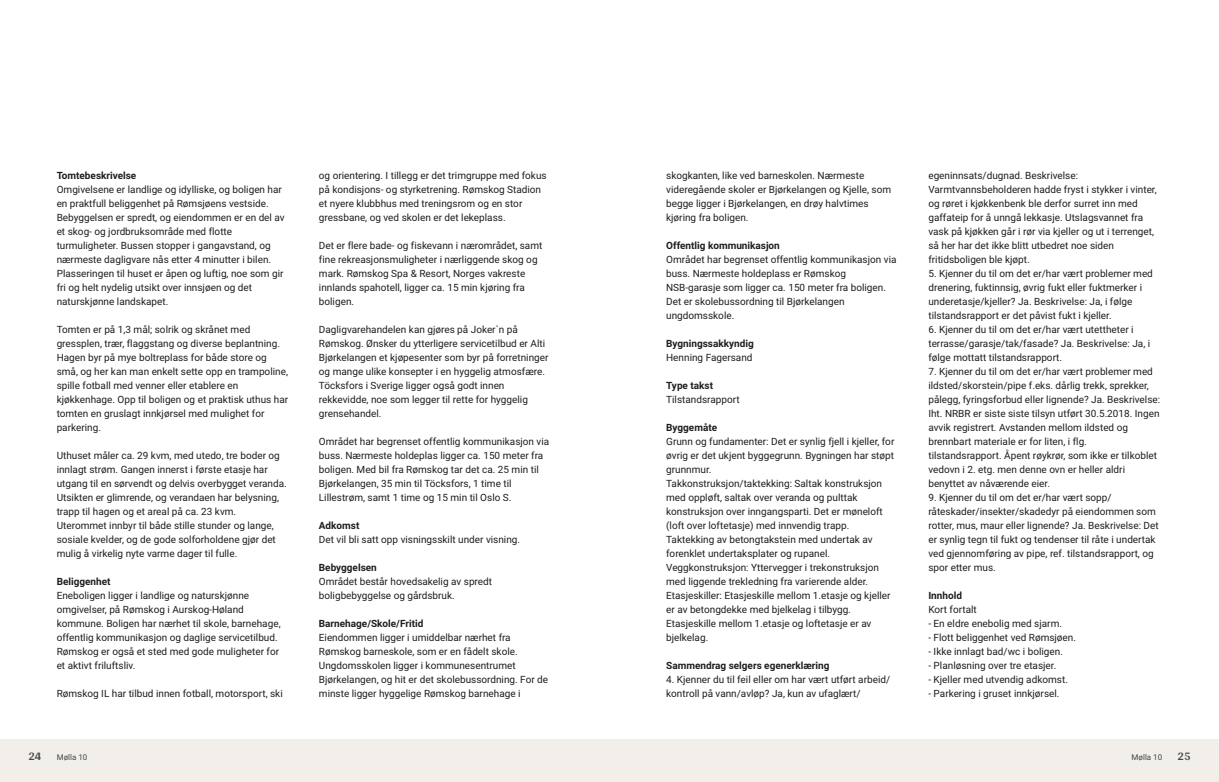
<style>
.page{position:relative;width:1219px;height:782px;background:#fff}
.page>*{position:absolute;margin:0;border:0;box-sizing:border-box;transform-origin:0 0}
.t1{font:700 12px "Arya";color:#414749}
.t2{font:10px/14px "Roboto Vitec";color:#1d1d1b}
.t3{font:700 10px "Roboto Vitec";color:#1d1d1b}
.t4{font:8px "Roboto Vitec";color:#414749}
</style>
<div class="page">
<div style="left:0;top:739px;width:618px;height:42px;background:#f2eeea"></div>
<div style="left:601px;top:739px;width:618px;height:42px;background:#f2eeea"></div>
<p class="t3" style="left:57px;top:168px;width:81px">Tomtebeskrivelse</p>
<p class="t2" style="left:57px;top:181px;width:229px">Omgivelsene er landlige og idylliske, og boligen har en praktfull beliggenhet på Rømsjøens vestside.<br>Bebyggelsen er spredt, og eiendommen er en del av et skog‑ og jordbruksområde med flotte turmuligheter. Bussen stopper i gangavstand, og nærmeste dagligvare nås etter 4 minutter i bilen.<br>Plasseringen til huset er åpen og luftig, noe som gir fri og helt nydelig utsikt over innsjøen og det naturskjønne landskapet.</p>
<p class="t2" style="left:57px;top:321px;width:233px">Tomten er på 1,3 mål; solrik og skrånet med gressplen, trær, flaggstang og diverse beplantning.<br>Hagen byr på mye boltreplass for både store og små, og her kan man enkelt sette opp en trampoline, spille fotball med venner eller etablere en kjøkkenhage. Opp til boligen og et praktisk uthus har tomten en gruslagt innkjørsel med mulighet for parkering.</p>
<p class="t2" style="left:57px;top:447px;width:232px">Uthuset måler ca. 29 kvm, med utedo, tre boder og innlagt strøm. Gangen innerst i første etasje har utgang til en sørvendt og delvis overbygget veranda.<br>Utsikten er glimrende, og verandaen har belysning, trapp til hagen og et areal på ca. 23 kvm.<br>Uterommet innbyr til både stille stunder og lange, sosiale kvelder, og de gode solforholdene gjør det mulig å virkelig nyte varme dager til fulle.</p>
<p class="t3" style="left:57px;top:574px;width:55px">Beliggenhet</p>
<p class="t2" style="left:57px;top:587px;width:225px">Eneboligen ligger i landlige og naturskjønne omgivelser, på Rømskog i Aurskog‑Høland kommune. Boligen har nærhet til skole, barnehage, offentlig kommunikasjon og daglige servicetilbud.<br>Rømskog er også et sted med gode muligheter for et aktivt friluftsliv.</p>
<p class="t2" style="left:57px;top:685px;width:228px">Rømskog IL har tilbud innen fotball, motorsport, ski</p>
<p class="t1" style="left:28px;top:749px;width:15px">24</p>
<p class="t4" style="left:57px;top:751px;width:32px">Mølla 10</p>
<p class="t2" style="left:319px;top:167px;width:229px">og orientering. I tillegg er det trimgruppe med fokus på kondisjons‑ og styrketrening. Rømskog Stadion et nyere klubbhus med treningsrom og en stor gressbane, og ved skolen er det lekeplass.</p>
<p class="t2" style="left:319px;top:237px;width:225px">Det er flere bade‑ og fiskevann i nærområdet, samt fine rekreasjonsmuligheter i nærliggende skog og mark. Rømskog Spa &amp; Resort, Norges vakreste innlands spahotell, ligger ca. 15 min kjøring fra boligen.</p>
<p class="t2" style="left:319px;top:321px;width:231px">Dagligvarehandelen kan gjøres på Joker`n på Rømskog. Ønsker du ytterligere servicetilbud er Alti Bjørkelangen et kjøpesenter som byr på forretninger og mange ulike konsepter i en hyggelig atmosfære.<br>Töcksfors i Sverige ligger også godt innen rekkevidde, noe som legger til rette for hyggelig grensehandel.</p>
<p class="t2" style="left:319px;top:433px;width:232px">Området har begrenset offentlig kommunikasjon via buss. Nærmeste holdeplas ligger ca. 150 meter fra boligen. Med bil fra Rømskog tar det ca. 25 min til Bjørkelangen, 35 min til Töcksfors, 1 time til Lillestrøm, samt 1 time og 15 min til Oslo S.</p>
<p class="t3" style="left:319px;top:518px;width:42px">Adkomst</p>
<p class="t2" style="left:319px;top:531px;width:203px">Det vil bli satt opp visningsskilt under visning.</p>
<p class="t3" style="left:319px;top:560px;width:59px">Bebyggelsen</p>
<p class="t2" style="left:319px;top:573px;width:175px">Området består hovedsakelig av spredt boligbebyggelse og gårdsbruk.</p>
<p class="t3" style="left:319px;top:616px;width:106px">Barnehage/ Skole/ Fritid</p>
<p class="t2" style="left:319px;top:629px;width:231px">Eiendommen ligger i umiddelbar nærhet fra Rømskog barneskole, som er en fådelt skole.<br>Ungdomsskolen ligger i kommunesentrumet Bjørkelangen, og hit er det skolebussordning. For de minste ligger hyggelige Rømskog barnehage i</p>
<p class="t2" style="left:666px;top:167px;width:226px">skogkanten, like ved barneskolen. Nærmeste videregående skoler er Bjørkelangen og Kjelle, som begge ligger i Bjørkelangen, en drøy halvtimes kjøring fra boligen.</p>
<p class="t3" style="left:666px;top:238px;width:115px">Offentlig kommunikasjon</p>
<p class="t2" style="left:666px;top:251px;width:232px">Området har begrenset offentlig kommunikasjon via buss. Nærmeste holdeplass er Rømskog NSB‑garasje som ligger ca. 150 meter fra boligen.<br>Det er skolebussordning til Bjørkelangen ungdomsskole.</p>
<p class="t3" style="left:666px;top:336px;width:89px">Bygningssakkyndig</p>
<p class="t2" style="left:666px;top:349px;width:88px">Henning Fagersand</p>
<p class="t3" style="left:666px;top:378px;width:48px">Type takst</p>
<p class="t2" style="left:666px;top:391px;width:75px">Tilstandsrapport</p>
<p class="t3" style="left:666px;top:420px;width:52px">Byggemåte</p>
<p class="t2" style="left:666px;top:433px;width:230px">Grunn og fundamenter: Det er synlig fjell i kjeller, for øvrig er det ukjent byggegrunn. Bygningen har støpt grunnmur.<br>Takkonstruksjon/ taktekking: Saltak konstruksjon med oppløft, saltak over veranda og pulttak konstruksjon over inngangsparti. Det er møneloft (loft over loftetasje) med innvendig trapp.<br>Taktekking av betongtakstein med undertak av forenklet undertaksplater og rupanel.<br>Veggkonstruksjon: Yttervegger i trekonstruksjon med liggende trekledning fra varierende alder.<br>Etasjeskiller: Etasjeskille mellom 1.etasje og kjeller er av betongdekke med bjelkelag i tilbygg.<br>Etasjeskille mellom 1.etasje og loftetasje er av bjelkelag.</p>
<p class="t3" style="left:666px;top:658px;width:165px">Sammendrag selgers egenerklæring</p>
<p class="t2" style="left:666px;top:671px;width:226px">4. Kjenner du til feil eller om har vært utført arbeid/ kontroll på vann/ avløp? Ja, kun av ufaglært/</p>
<p class="t2" style="left:928px;top:167px;width:230px">egeninnsats/ dugnad. Beskrivelse:<br>Varmtvannsbeholderen hadde fryst i stykker i vinter, og røret i kjøkkenbenk ble derfor surret inn med gaffateip for å unngå lekkasje. Utslagsvannet fra vask på kjøkken går i rør via kjeller og ut i terrenget, så her har det ikke blitt utbedret noe siden fritidsboligen ble kjøpt.</p>
<p class="t2" style="left:928px;top:265px;width:226px">5. Kjenner du til om det er/ har vært problemer med drenering, fuktinnsig, øvrig fukt eller fuktmerker i underetasje/ kjeller? Ja. Beskrivelse: Ja, i følge tilstandsrapport er det påvist fukt i kjeller.</p>
<p class="t2" style="left:928px;top:321px;width:223px">6. Kjenner du til om det er/ har vært utettheter i terrasse/ garasje/ tak/ fasade? Ja. Beskrivelse: Ja, i følge mottatt tilstandsrapport.</p>
<p class="t2" style="left:928px;top:363px;width:233px">7. Kjenner du til om det er/ har vært problemer med ildsted/ skorstein/ pipe f.eks. dårlig trekk, sprekker, pålegg, fyringsforbud eller lignende? Ja. Beskrivelse:<br>Iht. NRBR er siste siste tilsyn utført 30.5.2018. Ingen avvik registrert. Avstanden mellom ildsted og brennbart materiale er for liten, i flg. tilstandsrapport. Åpent røykrør, som ikke er tilkoblet vedovn i 2. etg. men denne ovn er heller aldri benyttet av nåværende eier.</p>
<p class="t2" style="left:928px;top:489px;width:232px">9. Kjenner du til om det er/ har vært sopp/ råteskader/ insekter/ skadedyr på eiendommen som rotter, mus, maur eller lignende? Ja. Beskrivelse: Det er synlig tegn til fukt og tendenser til råte i undertak ved gjennomføring av pipe, ref. tilstandsrapport, og spor etter mus.</p>
<p class="t3" style="left:928px;top:588px;width:35px">Innhold</p>
<p class="t2" style="left:928px;top:601px;width:149px">Kort fortalt<br>‑ En eldre enebolig med sjarm.<br>‑ Flott beliggenhet ved Rømsjøen. ‑ Ikke innlagt bad/ wc i boligen.<br>‑ Planløsning over tre etasjer.<br>‑ Kjeller med utvendig adkomst.<br>‑ Parkering i gruset innkjørsel.</p>
<p class="t4" style="left:1131px;top:751px;width:32px">Mølla 10</p>
<p class="t1" style="left:1177px;top:749px;width:15px">25</p>
</div>
